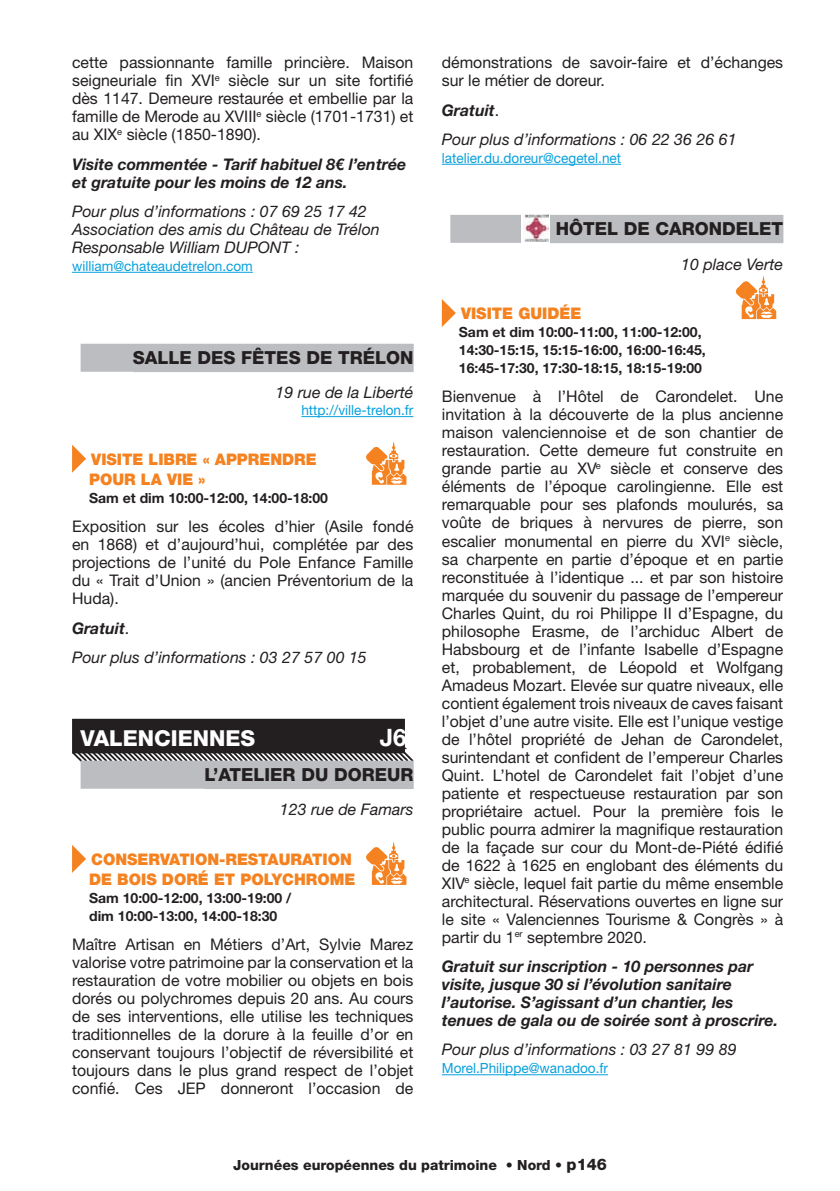
<style>
.page{position:relative;width:840px;height:1191px;background:#fff}
.page>*{position:absolute;margin:0;border:0;box-sizing:border-box;transform-origin:0 0}
.ville_ok{font:700 24px "Helvetica Neue LT Std";color:#fff}
.ville_ok-2{font:800 22px "Helvetica Neue LT Std";color:#fff}
.t1{font:800 18px "Helvetica Neue LT Std";color:#231f20}
.t2{font:16px/18px "Helvetica Neue LT Std";color:#231f20;text-align:justify}
.t3{font:italic 16px/18px "Helvetica Neue LT Std";color:#231f20}
.t4{font:italic 700 16px/18px "Helvetica Neue LT Std";color:#231f20}
.quoi___2020{font:900 16px/20px "Helvetica Neue LT Std";color:#f58220}
.horaires{font:700 14px/18px "Helvetica Neue LT Std";color:#231f20}
.t5{font:14px "Helvetica Neue LT Std";color:#08a0dc}
.t6{font:800 14px "Helvetica Neue LT Std";color:#231f20}
.s1{font-weight:400;font-style:normal}
.s2{font-size:16px}
</style>
<div class="page">
<hr style="left:72px;top:272px;width:181px;height:1px;background:#08a0dc">
<div style="left:81px;top:344px;width:332px;height:28px;background:#bcbdc0"></div>
<hr style="left:301px;top:416px;width:112px;height:1px;background:#08a0dc">
<div style="left:72px;top:719px;width:333px;height:34px;background:#231f20"></div>
<svg style="left:72px;top:747px;width:342px;height:16px"></svg>
<div style="left:81px;top:760px;width:332px;height:28px;background:#bcbdc0"></div>
<div style="left:204px;top:761px;width:209px;height:28px;background:#bcbdc0"></div>
<svg style="left:72px;top:445px;width:14px;height:28px"></svg>
<svg style="left:366px;top:442px;width:40px;height:43px"></svg>
<svg style="left:72px;top:845px;width:14px;height:28px"></svg>
<svg style="left:366px;top:842px;width:40px;height:43px"></svg>
<hr style="left:441px;top:164px;width:179px;height:1px;background:#08a0dc">
<div style="left:450px;top:215px;width:332px;height:28px;background:#bcbdc0"></div>
<hr style="left:441px;top:1074px;width:166px;height:1px;background:#08a0dc">
<svg style="left:521px;top:214px;width:28px;height:28px"></svg>
<svg style="left:522px;top:214px;width:26px;height:29px"></svg>
<img style="left:522px;top:215px;width:26px;height:27px">
<svg style="left:441px;top:299px;width:14px;height:28px"></svg>
<svg style="left:735px;top:276px;width:40px;height:43px"></svg>
<p class="t2" style="left:72px;top:53px;width:343px">cette passionnante famille princière. Maison seigneuriale fin XVI<sup>e</sup> siècle sur un site fortifié dès 1147. Demeure restaurée et embellie par la famille de Merode au XVIII<sup>e</sup> siècle (1701-1731) et au XIX<sup>e</sup> siècle (1850-1890).</p>
<p class="t4" style="left:72px;top:154px;width:335px">Visite commentée - Tarif habituel 8€ l’entrée et gratuite pour les moins de 12 ans.</p>
<p class="t3" style="left:72px;top:202px;width:296px">Pour plus d’informations : 07 69 25 17 42</p>
<p class="t3" style="left:72px;top:220px;width:309px">Association des amis du Château de Trélon<br>Responsable William DUPONT :</p>
<p class="t5" style="left:72px;top:257px;width:182px">william@chateaudetrelon.com</p>
<p class="t1" style="left:133px;top:347px;width:282px">SALLE DES FÊTES DE TRÉLON</p>
<p class="t3" style="left:275px;top:383px;width:139px">19 rue de la Liberté</p>
<p class="t5" style="left:301px;top:402px;width:113px">http://ville-trelon.fr</p>
<p class="quoi___2020" style="left:89px;top:449px;width:229px">VISITE LIBRE « APPRENDRE<br>POUR LA VIE »</p>
<p class="horaires" style="left:89px;top:488px;width:240px">Sam et dim 10:00-12:00, 14:00-18:00</p>
<p class="t2" style="left:72px;top:517px;width:343px">Exposition sur les écoles d’hier (Asile fondé en 1868) et d’aujourd’hui, complétée par des projections de l’unité du Pole Enfance Famille du « Trait d’Union » (ancien Préventorium de la Huda).</p>
<p class="t4" style="left:72px;top:618px;width:59px">Gratuit<span class="s1">.</span></p>
<p class="t3" style="left:72px;top:648px;width:296px">Pour plus d’informations : 03 27 57 00 15</p>
<p class="ville_ok-2" style="left:81px;top:725px;width:176px">VALENCIENNES</p>
<p class="ville_ok" style="left:379px;top:722px;width:28px">J6</p>
<p class="t1" style="left:204px;top:764px;width:210px">L’ATELIER DU DOREUR</p>
<p class="t3" style="left:280px;top:800px;width:135px">123 rue de Famars</p>
<p class="quoi___2020" style="left:89px;top:849px;width:267px">CONSERVATION-RESTAURATION<br>DE BOIS DORÉ ET POLYCHROME</p>
<p class="horaires" style="left:89px;top:888px;width:204px">Sam 10:00-12:00, 13:00-19:00 / dim 10:00-13:00, 14:00-18:30</p>
<p class="t2" style="left:72px;top:935px;width:343px">Maître Artisan en Métiers d’Art, Sylvie Marez valorise votre patrimoine par la conservation et la restauration de votre mobilier ou objets en bois dorés ou polychromes depuis 20 ans. Au cours de ses interventions, elle utilise les techniques traditionnelles de la dorure à la feuille d’or en conservant toujours l’objectif de réversibilité et toujours dans le plus grand respect de l’objet confié. Ces JEP donneront l’occasion de</p>
<p class="t2" style="left:441px;top:53px;width:342px">démonstrations de savoir-faire et d’échanges sur le métier de doreur.</p>
<p class="t4" style="left:441px;top:100px;width:59px">Gratuit<span class="s1">.</span></p>
<p class="t3" style="left:441px;top:130px;width:296px">Pour plus d’informations : 06 22 36 26 61</p>
<p class="t5" style="left:441px;top:149px;width:181px">latelier.du.doreur@cegetel.net</p>
<p class="t1" style="left:555px;top:218px;width:229px">HÔTEL DE CARONDELET</p>
<p class="t3" style="left:680px;top:255px;width:103px">10 place Verte</p>
<p class="quoi___2020" style="left:461px;top:303px;width:122px">VISITE GUIDÉE</p>
<p class="horaires" style="left:458px;top:323px;width:248px">Sam et dim 10:00-11:00, 11:00-12:00,<br>14:30-15:15, 15:15-16:00, 16:00-16:45,<br>16:45-17:30, 17:30-18:15, 18:15-19:00</p>
<p class="t2" style="left:441px;top:387px;width:343px">Bienvenue à l’Hôtel de Carondelet. Une invitation à la découverte de la plus ancienne maison valenciennoise et de son chantier de restauration. Cette demeure fut construite en grande partie au XV<sup>e</sup> siècle et conserve des éléments de l’époque carolingienne. Elle est remarquable pour ses plafonds moulurés, sa voûte de briques à nervures de pierre, son escalier monumental en pierre du XVI<sup>e</sup> siècle, sa charpente en partie d’époque et en partie reconstituée à l’identique ... et par son histoire marquée du souvenir du passage de l’empereur Charles Quint, du roi Philippe II d’Espagne, du philosophe Erasme, de l’archiduc Albert de Habsbourg et de l’infante Isabelle d’Espagne et, probablement, de Léopold et Wolfgang Amadeus Mozart. Elevée sur quatre niveaux, elle contient également trois niveaux de caves faisant l’objet d’une autre visite. Elle est l’unique vestige de l’hôtel propriété de Jehan de Carondelet, surintendant et confident de l’empereur Charles Quint. L’hotel de Carondelet fait l’objet d’une patiente et respectueuse restauration par son propriétaire actuel. Pour la première fois le public pourra admirer la magnifique restauration de la façade sur cour du Mont-de-Piété édifié de 1622 à 1625 en englobant des éléments du XIV<sup>e</sup> siècle, lequel fait partie du même ensemble architectural. Réservations ouvertes en ligne sur le site « Valenciennes Tourisme &amp; Congrès » à partir du 1<sup>er</sup> septembre 2020.</p>
<p class="t4" style="left:441px;top:957px;width:337px">Gratuit sur inscription - 10 personnes par visite, jusque 30 si l’évolution sanitaire l’autorise. S’agissant d’un chantier, les tenues de gala ou de soirée sont à proscrire.</p>
<p class="t3" style="left:441px;top:1040px;width:296px">Pour plus d’informations : 03 27 81 99 89</p>
<p class="t5" style="left:441px;top:1060px;width:168px">Morel.Philippe@wanadoo.fr</p>
<p class="t6" style="left:233px;top:1156px;width:375px">Journées européennes du patrimoine • Nord • <span class="s2">p146</span></p>
</div>
